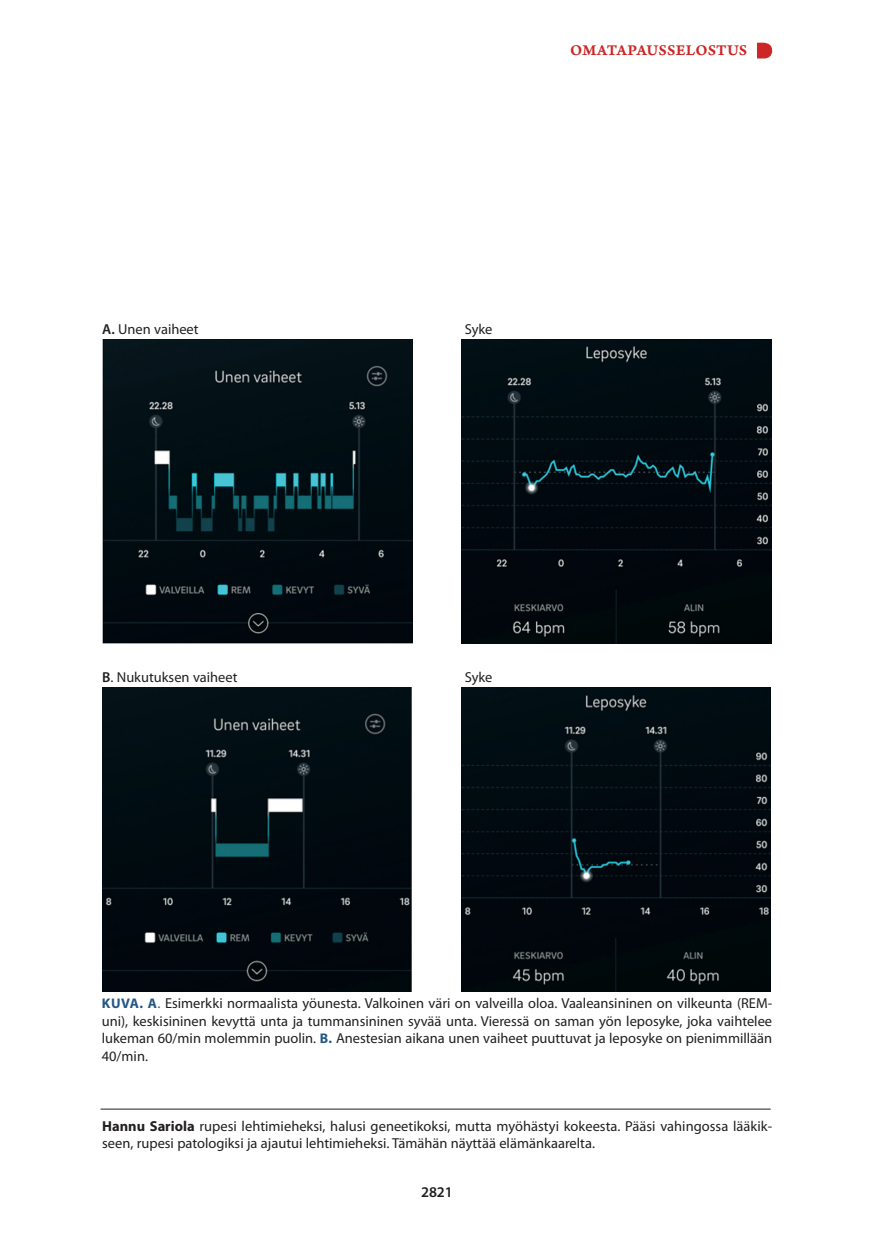
<style>
.page{position:relative;width:874px;height:1241px;background:#fff}
.page>*{position:absolute;margin:0;border:0;box-sizing:border-box;transform-origin:0 0}
.t1{font:15.75px "Arno Pro Smbd Caption";letter-spacing:.015em;color:#cc2726}
.t2{font:600 14.88px "Myriad Pro";color:#231f20}
.t3{font:14.35px/17.5px "Myriad Pro";color:#231f20;text-align:justify}
.s1{font-weight:600}
.s2{font-weight:700;font-size:14px;color:#245686}
.s3{color:#245686}
.s4{font-weight:700}
</style>
<div class="page">
<img style="left:102px;top:339px;width:310px;height:304px">
<img style="left:461px;top:339px;width:310px;height:304px">
<div style="left:102px;top:687px;width:310px;height:304px;background:#010c11"></div>
<div style="left:461px;top:687px;width:309px;height:304px;background:#01090f"></div>
<svg style="left:757px;top:43px;width:14px;height:15px"></svg>
<hr style="left:100px;top:1108px;width:670px;height:1px;background:#231f20">
<p class="t1" style="left:570px;top:41px;width:178px">OMATAPAUSSELOSTUS</p>
<p class="t3" style="left:102px;top:320px;width:98px"><span class="s1">A.</span> Unen vaiheet</p>
<p class="t3" style="left:464px;top:320px;width:29px">Syke</p>
<p class="t3" style="left:102px;top:667px;width:137px"><span class="s1">B</span>. Nukutuksen vaiheet</p>
<p class="t3" style="left:464px;top:667px;width:29px">Syke</p>
<p class="t3" style="left:102px;top:994px;width:671px"><span class="s2">KUVA. A</span><span class="s3">.</span> Esimerkki normaalista yöunesta. Valkoinen väri on valveilla oloa. Vaaleansininen on vilkeunta (REM&shy;uni), keskisininen kevyttä unta ja tummansininen syvää unta. Vieressä on saman yön leposyke, joka vaihtelee lukeman 60/min molemmin puolin. <span class="s2">B.</span> Anestesian aikana unen vaiheet puuttuvat ja leposyke on pienimmillään 40/min.</p>
<p class="t3" style="left:102px;top:1116px;width:671px"><span class="s4">Hannu Sariola</span> rupesi lehtimieheksi, halusi geneetikoksi, mutta myöhästyi kokeesta. Pääsi vahingossa lääkik&shy;seen, rupesi patologiksi ja ajautui lehtimieheksi. Tämähän näyttää elämänkaarelta.</p>
<p class="t2" style="left:421px;top:1182px;width:33px">2821</p>
</div>
